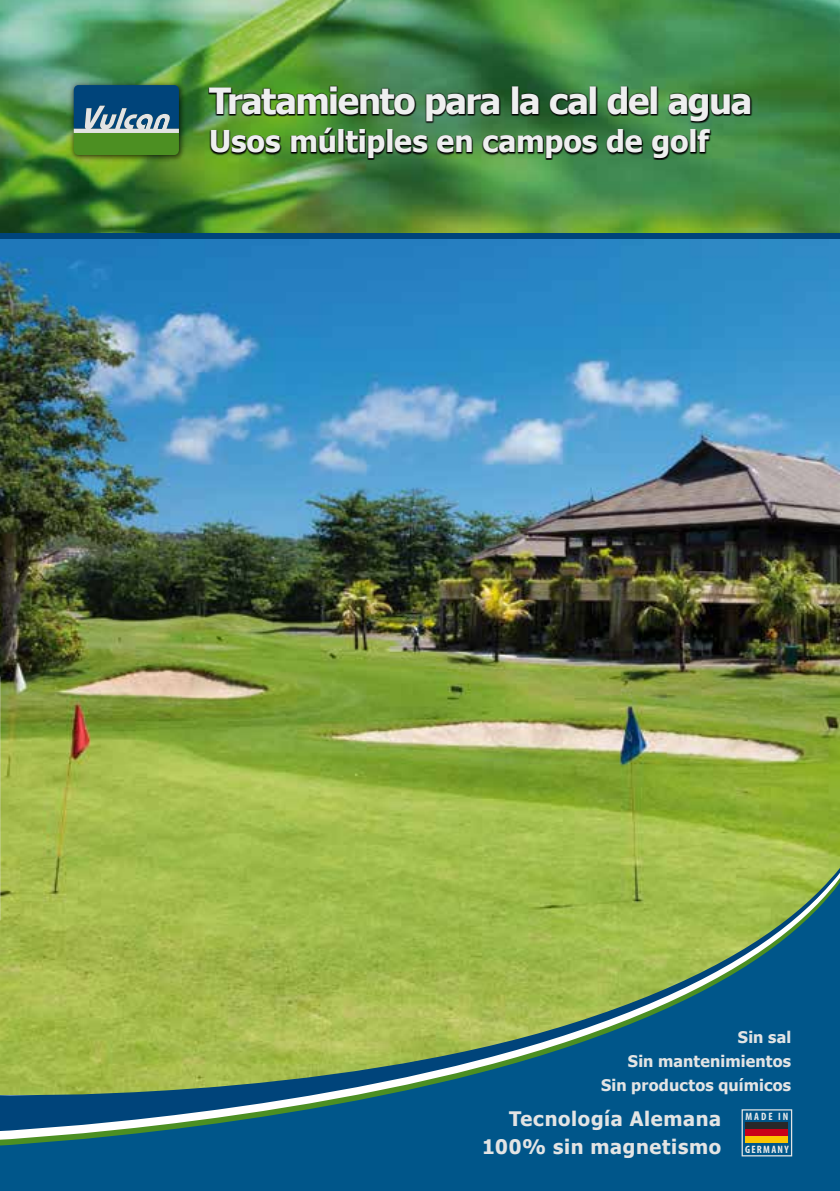
<style>
.page{position:relative;width:840px;height:1191px;background:#fff}
.page>*{position:absolute;margin:0;border:0;box-sizing:border-box;transform-origin:0 0}
.t1{font:700 36px "Tahoma";letter-spacing:-.04em;color:#eeefef}
.t2{font:700 30px "Tahoma";letter-spacing:-.005em;color:#eeefef}
.t3{font:700 20px/28px "Tahoma";letter-spacing:.03em;color:#e3e4e4;text-align:right}
.t4{font:700 16px/24px "Tahoma";letter-spacing:.01em;color:#e3e4e4;text-align:right}
.t5{font:700 condensed 10.6px "Myriad Pro";letter-spacing:.12em;color:#eaebeb}
</style>
<div class="page">
<img style="left:0;top:238px;width:839px;height:544px">
<img style="left:1px;top:0;width:838px;height:233px">
<div style="left:0;top:1145px;width:839px;height:46px;background:#00568a"></div>
<svg style="left:13px;top:1131px;width:826px;height:8px;background:#156489"></svg>
<svg style="left:0;top:782px;width:839px;height:349px;background:#7ea35c"></svg>
<svg style="left:208px;top:86px;width:544px;height:74px;background:#2a5428"></svg>
<div style="left:68px;top:80px;width:118px;height:82px;background:#000;opacity:.75"></div>
<svg style="left:74px;top:85px;width:105px;height:70px;background:#3f776f"></svg>
<img style="left:0;top:0;width:1px;height:235px">
<div style="left:0;top:233px;width:839px;height:5px;background:#00447a"></div>
<img style="left:0;top:51px;width:1px;height:196px">
<svg style="left:740px;top:1108px;width:52px;height:49px;background:#266b91"></svg>
<div style="left:745px;top:1129px;width:42px;height:6px;background:#c90019"></div>
<div style="left:745px;top:1122px;width:42px;height:7px;background:#282829"></div>
<div style="left:745px;top:1135px;width:42px;height:7px;background:#fcc400"></div>
<h1 class="t1" style="left:209px;top:76px;width:544px">Tratamiento para la cal del agua</h1>
<h2 class="t2" style="left:209px;top:120px;width:501px">Usos múltiples en campos de golf</h2>
<p class="t4" style="left:600px;top:1024px;width:191px">Sin sal<br>Sin mantenimientos<br>Sin productos químicos</p>
<p class="t3" style="left:482px;top:1103px;width:240px">Tecnología Alemana<br>100% sin magnetismo</p>
<p class="t5" style="left:745px;top:1110px;width:44px">MADE IN</p>
<p class="t5" style="left:744px;top:1142px;width:45px">GERMANY</p>
</div>
